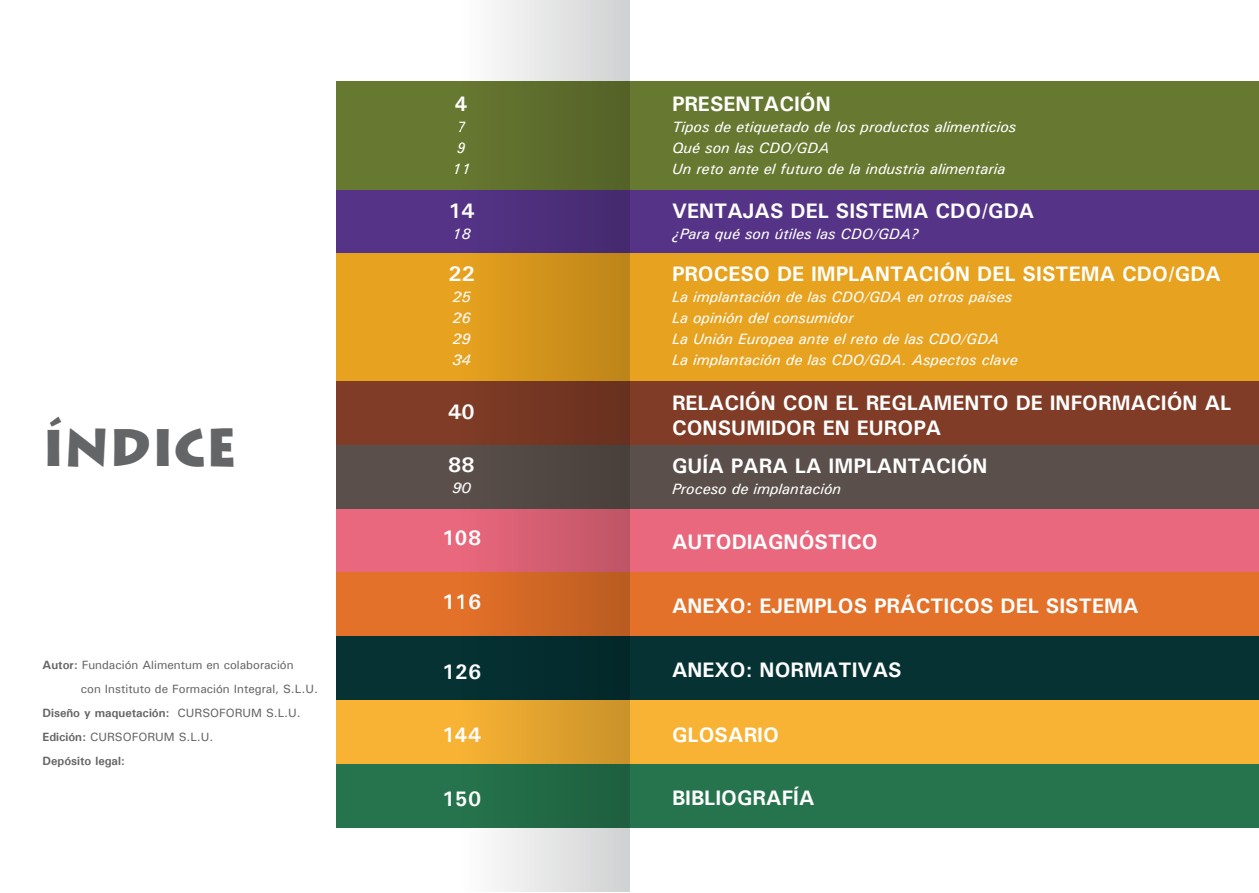
<style>
.page{position:relative;width:1259px;height:893px;background:#fff}
.page>*{position:absolute;margin:0;border:0;box-sizing:border-box;transform-origin:0 0}
.t1{font:700 52.5px "Lithograph";color:#646567;scale:.95 1}
.t2{font:700 21px/25.2px "Univers";color:#fff}
.t3{font:italic 500 15px/21px "Univers";color:#fff}
.t4{font:500 12px "Univers";color:#646567}
.t5{font:700 12px "Univers";color:#646567}
.s1{font-weight:700}
.s2{font-weight:500}
</style>
<div class="page">
<div style="left:336px;top:81px;width:923px;height:109px;background:#677831"></div>
<div style="left:336px;top:190px;width:923px;height:64px;background:#553487"></div>
<div style="left:336px;top:254px;width:923px;height:127px;background:#e7a21f"></div>
<div style="left:336px;top:381px;width:923px;height:64px;background:#803c26"></div>
<div style="left:336px;top:445px;width:923px;height:64px;background:#5a4f4a"></div>
<div style="left:336px;top:509px;width:923px;height:63px;background:#ea687d"></div>
<div style="left:336px;top:572px;width:923px;height:64px;background:#e47129"></div>
<div style="left:336px;top:636px;width:923px;height:64px;background:#063234"></div>
<div style="left:336px;top:700px;width:923px;height:64px;background:#f8b334"></div>
<div style="left:336px;top:764px;width:923px;height:64px;background:#26744d"></div>
<svg style="left:461px;top:1px;width:168px;height:891px"></svg>
<h1 class="t1" style="left:43px;top:415px;width:206px">ÍNDICE</h1>
<p class="t4" style="left:43px;top:657px;width:253px"><span class="s1">Autor:</span> Fundación Alimentum en colaboración</p>
<p class="t4" style="left:81px;top:681px;width:239px">con Instituto de Formación Integral, S.L.U.</p>
<p class="t5" style="left:43px;top:705px;width:260px">Diseño y maquetación: <span class="s2">CURSOFORUM S.L.U.</span></p>
<p class="t4" style="left:43px;top:729px;width:172px"><span class="s1">Edición:</span> CURSOFORUM S.L.U.</p>
<p class="t5" style="left:43px;top:753px;width:84px">Depósito legal:</p>
<h2 class="t2" style="left:455px;top:91px;width:15px">4</h2>
<p class="t3" style="left:452px;top:116px;width:20px;text-align:center">7<br>9<br>11</p>
<h2 class="t2" style="left:448px;top:198px;width:28px">14</h2>
<p class="t3" style="left:452px;top:223px;width:20px">18</p>
<h2 class="t2" style="left:448px;top:260px;width:28px">22</h2>
<p class="t3" style="left:452px;top:286px;width:20px;text-align:justify">25<br>26<br>29<br>34</p>
<h2 class="t2" style="left:448px;top:399px;width:28px">40</h2>
<h2 class="t2" style="left:448px;top:451px;width:28px">88</h2>
<p class="t3" style="left:452px;top:477px;width:20px">90</p>
<h2 class="t2" style="left:442px;top:524px;width:41px">108</h2>
<h2 class="t2" style="left:442px;top:588px;width:41px">116</h2>
<h2 class="t2" style="left:442px;top:658px;width:41px">126</h2>
<h2 class="t2" style="left:442px;top:722px;width:41px">144</h2>
<h2 class="t2" style="left:442px;top:786px;width:41px">150</h2>
<h2 class="t2" style="left:672px;top:91px;width:160px">PRESENTACIÓN</h2>
<p class="t3" style="left:672px;top:116px;width:346px">Tipos de etiquetado de los productos alimenticios<br>Qué son las CDO/GDA<br>Un reto ante el futuro de la industria alimentaria</p>
<h2 class="t2" style="left:672px;top:198px;width:364px">VENTAJAS DEL SISTEMA CDO/GDA</h2>
<p class="t3" style="left:672px;top:223px;width:248px">¿Para qué son útiles las CDO/GDA?</p>
<h2 class="t2" style="left:672px;top:260px;width:550px">PROCESO DE IMPLANTACIÓN DEL SISTEMA CDO/GDA</h2>
<p class="t3" style="left:672px;top:286px;width:347px">La implantación de las CDO/GDA en otros paises La opinión del consumidor<br>La Unión Europea ante el reto de las CDO/GDA La implantación de las CDO/GDA. Aspectos clave</p>
<h2 class="t2" style="left:672px;top:389px;width:561px">RELACIÓN CON EL REGLAMENTO DE INFORMACIÓN AL<br>CONSUMIDOR EN EUROPA</h2>
<h2 class="t2" style="left:672px;top:452px;width:317px">GUÍA PARA LA IMPLANTACIÓN</h2>
<p class="t3" style="left:672px;top:478px;width:171px">Proceso de implantación</p>
<h2 class="t2" style="left:672px;top:529px;width:207px">AUTODIAGNÓSTICO</h2>
<h2 class="t2" style="left:672px;top:592px;width:468px">ANEXO: EJEMPLOS PRÁCTICOS DEL SISTEMA</h2>
<h2 class="t2" style="left:672px;top:657px;width:231px">ANEXO: NORMATIVAS</h2>
<h2 class="t2" style="left:672px;top:722px;width:108px">GLOSARIO</h2>
<h2 class="t2" style="left:672px;top:785px;width:144px">BIBLIOGRAFÍA</h2>
</div>
